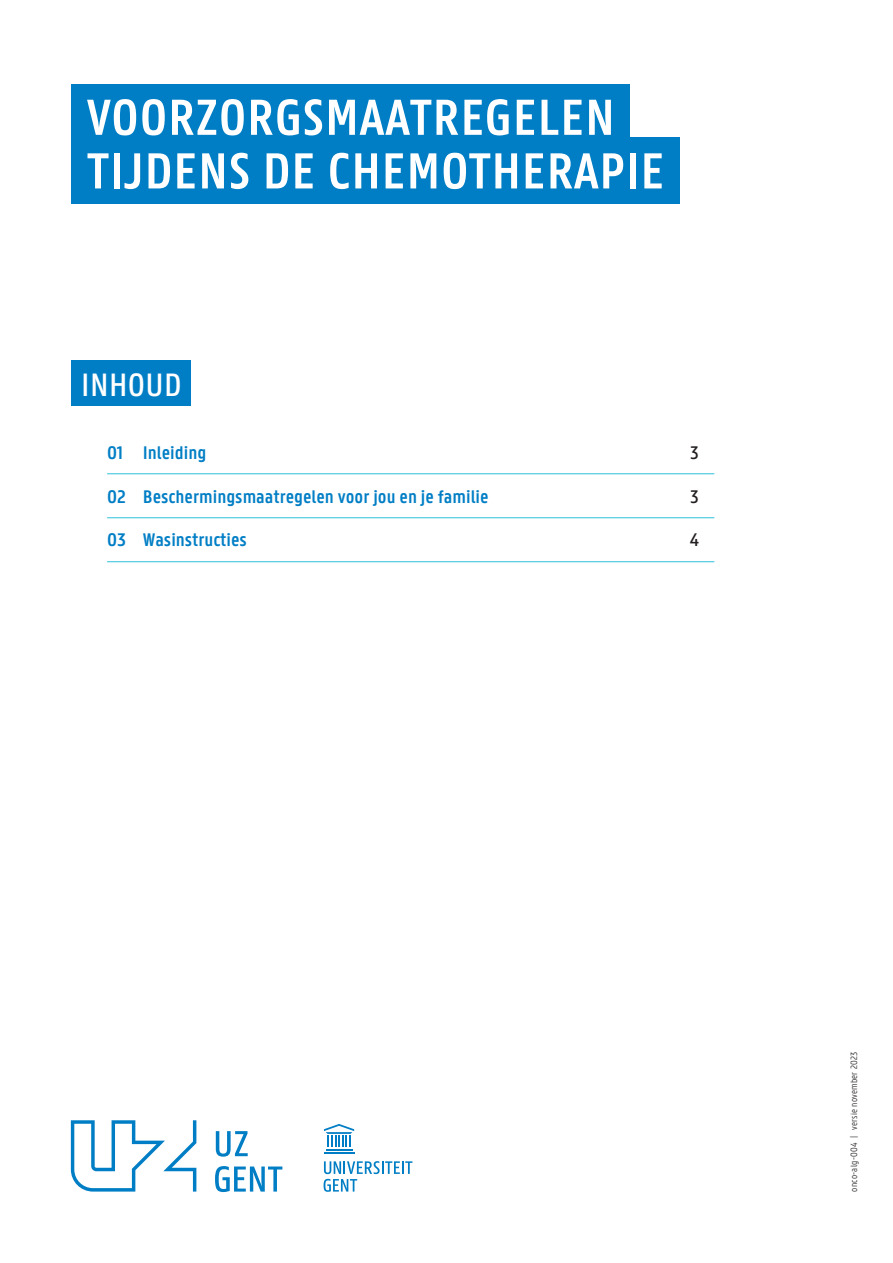
<style>
.page{position:relative;width:893px;height:1263px;background:#fff}
.page>*{position:absolute;margin:0;border:0;box-sizing:border-box;transform-origin:0 0}
.t1{font:600 54px/53.6px "U Gent Panno Text";letter-spacing:.01em;color:#fff}
.t2{font:500 34.5px "U Gent Panno Text";letter-spacing:.01em;color:#fff}
.t3{font:600 19.5px "U Gent Panno Text";color:#007ec5}
.t4{font:500 19.5px "U Gent Panno Text";color:#231f20}
.t5{font:300 9.75px "U Gent Panno Text";letter-spacing:.025em;color:#231f20}
</style>
<div class="page">
<hr style="left:326px;top:1149px;width:26px;height:2px;background:#007ec5">
<hr style="left:324px;top:1152px;width:30px;height:2px;background:#007ec5">
<svg style="left:324px;top:1124px;width:30px;height:23px"></svg>
<svg style="left:324px;top:1161px;width:88px;height:31px"></svg>
<svg style="left:71px;top:1120px;width:125px;height:71px"></svg>
<svg style="left:216px;top:1131px;width:32px;height:26px"></svg>
<svg style="left:215px;top:1166px;width:67px;height:26px"></svg>
<div style="left:71px;top:84px;width:559px;height:66px;background:#007ec5"></div>
<div style="left:71px;top:138px;width:609px;height:66px;background:#007ec5"></div>
<div style="left:71px;top:360px;width:120px;height:46px;background:#007ec5"></div>
<hr style="left:107px;top:473px;width:607px;height:1px;background:#2dc0dc">
<hr style="left:107px;top:517px;width:607px;height:1px;background:#2dc0dc">
<hr style="left:107px;top:561px;width:607px;height:1px;background:#2dc0dc">
<h1 class="t1" style="left:87px;top:90px;width:579px">VOORZORGSMAATREGELEN<br>TIJDENS DE CHEMOTHERAPIE</h1>
<h2 class="t2" style="left:81px;top:364px;width:102px">INHOUD</h2>
<p class="t3" style="left:107px;top:440px;width:101px">01 Inleiding</p>
<p class="t4" style="left:690px;top:440px;width:10px">3</p>
<p class="t3" style="left:107px;top:484px;width:383px">02 Beschermingsmaatregelen voor jou en je familie</p>
<p class="t4" style="left:690px;top:484px;width:10px">3</p>
<p class="t3" style="left:107px;top:528px;width:141px">03 Wasinstructies</p>
<p class="t4" style="left:690px;top:528px;width:11px">4</p>
<p class="t5" style="left:848px;top:1191px;width:141px;rotate:-90deg">onco-alg-004 | versie november 2023</p>
</div>
